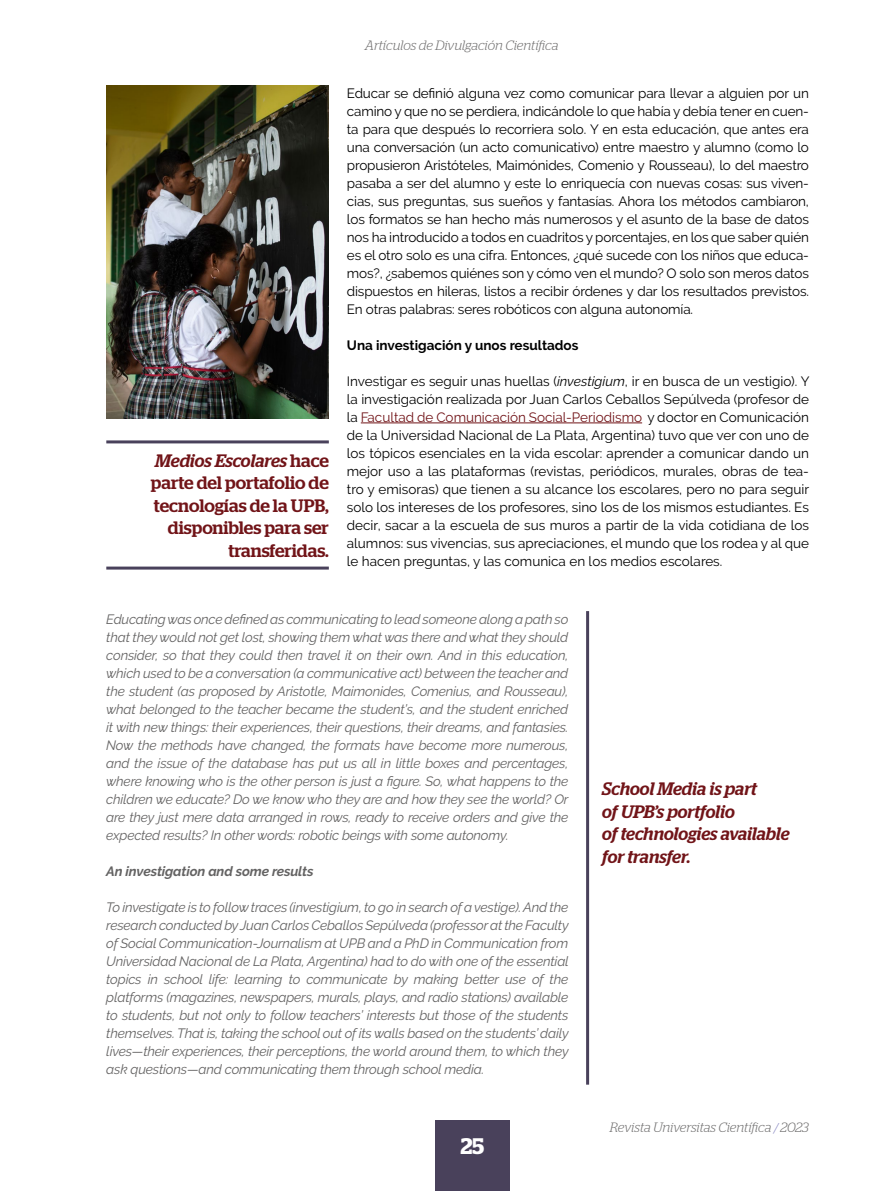
<style>
.page{position:relative;width:893px;height:1191px;background:#fff}
.page>*{position:absolute;margin:0;border:0;box-sizing:border-box;transform-origin:0 0}
.t1{font:600 22.5px "Stag";color:#fff}
.t2{font:500 18px/22.5px "Stag";color:#711418;text-align:right}
.t3{font:italic 500 18px/22.5px "Stag";color:#711418}
.t4{font:italic 13.5px/18px "Raleway";letter-spacing:-.015em;color:#646363;text-align:justify}
.t5{font:13.5px/18px "Raleway";letter-spacing:-.01em;color:#000;text-align:justify}
.t6{font:italic 300 13.5px "Stag";letter-spacing:-.005em;color:#706f6f}
.t7{font:700 13.5px "Raleway";color:#000}
.t8{font:italic 700 13.5px "Raleway";letter-spacing:-.01em;color:#646363}
.s1{font-style:italic}
.s2{color:#711418}
.s3{color:#8a8ac3}
</style>
<div class="page">
<div style="left:435px;top:1120px;width:75px;height:71px;background:#49415b"></div>
<img style="left:106px;top:85px;width:223px;height:334px">
<hr style="left:361px;top:422px;width:281px;height:1px;background:#711418">
<hr style="left:106px;top:440px;width:223px;height:3px;background:#49415b">
<hr style="left:106px;top:566px;width:223px;height:3px;background:#49415b">
<hr style="left:586px;top:611px;width:3px;height:473px;background:#49415b">
<h2 class="t2" style="left:151px;top:449px;width:179px"><span class="s1">Medios Escolares</span> hace parte del portafolio de tecnologías de la UPB, disponibles para ser transferidas.</h2>
<p class="t6" style="left:365px;top:37px;width:195px">Artículos de Divulgación Científica</p>
<p class="t5" style="left:347px;top:84px;width:464px">Educar se definió alguna vez como comunicar para llevar a alguien por un camino y que no se perdiera, indicándole lo que había y debía tener en cuen&shy;ta para que después lo recorriera solo. Y en esta educación, que antes era una conversación (un acto comunicativo) entre maestro y alumno (como lo propusieron Aristóteles, Maimónides, Comenio y Rousseau), lo del maestro pasaba a ser del alumno y este lo enriquecía con nuevas cosas: sus viven&shy;cias, sus preguntas, sus sueños y fantasías. Ahora los métodos cambiaron, los formatos se han hecho más numerosos y el asunto de la base de datos nos ha introducido a todos en cuadritos y porcentajes, en los que saber quién es el otro solo es una cifra. Entonces, ¿qué sucede con los niños que educa&shy;mos?, ¿sabemos quiénes son y cómo ven el mundo? O solo son meros datos dispuestos en hileras, listos a recibir órdenes y dar los resultados previstos.<br>En otras palabras: seres robóticos con alguna autonomía.</p>
<p class="t7" style="left:347px;top:337px;width:233px">Una investigación y unos resultados</p>
<p class="t5" style="left:347px;top:372px;width:464px">Investigar es seguir unas huellas (<span class="s1">investigium</span>, ir en busca de un vestigio). Y la investigación realizada por Juan Carlos Ceballos Sepúlveda (profesor de la <span class="s2">Facultad de Comunicación Social-Periodismo</span> y doctor en Comunicación de la Universidad Nacional de La Plata, Argentina) tuvo que ver con uno de los tópicos esenciales en la vida escolar: aprender a comunicar dando un mejor uso a las plataformas (revistas, periódicos, murales, obras de tea&shy;tro y emisoras) que tienen a su alcance los escolares, pero no para seguir solo los intereses de los profesores, sino los de los mismos estudiantes. Es decir, sacar a la escuela de sus muros a partir de la vida cotidiana de los alumnos: sus vivencias, sus apreciaciones, el mundo que los rodea y al que le hacen preguntas, y las comunica en los medios escolares.</p>
<p class="t4" style="left:106px;top:610px;width:464px">Educating was once defined as communicating to lead someone along a path so that they would not get lost, showing them what was there and what they should consider, so that they could then travel it on their own. And in this education, which used to be a conversation (a communicative act) between the teacher and the student (as proposed by Aristotle, Maimonides, Comenius, and Rousseau), what belonged to the teacher became the student’s, and the student enriched it with new things: their experiences, their questions, their dreams, and fantasies.<br>Now the methods have changed, the formats have become more numerous, and the issue of the database has put us all in little boxes and percentages, where knowing who is the other person is just a figure. So, what happens to the children we educate? Do we know who they are and how they see the world? Or are they just mere data arranged in rows, ready to receive orders and give the expected results? In other words: robotic beings with some autonomy.</p>
<p class="t8" style="left:106px;top:863px;width:209px">An investigation and some results</p>
<p class="t4" style="left:106px;top:898px;width:464px">To investigate is to follow traces (investigium, to go in search of a vestige). And the research conducted by Juan Carlos Ceballos Sepúlveda (professor at the Faculty of Social Communication-Journalism at UPB and a PhD in Communication from Universidad Nacional de La Plata, Argentina) had to do with one of the essential topics in school life: learning to communicate by making better use of the platforms (magazines, newspapers, murals, plays, and radio stations) available to students, but not only to follow teachers’ interests but those of the students themselves. That is, taking the school out of its walls based on the students’ daily lives—their experiences, their perceptions, the world around them, to which they ask questions—and communicating them through school media.</p>
<h1 class="t1" style="left:460px;top:1132px;width:26px">25</h1>
<h2 class="t3" style="left:602px;top:777px;width:189px">School Media is part<br>of UPB’s portfolio<br>of technologies available for transfer.</h2>
<p class="t6" style="left:610px;top:1119px;width:201px">Revista Universitas Científica <span class="s3">/</span> 2023</p>
</div>
